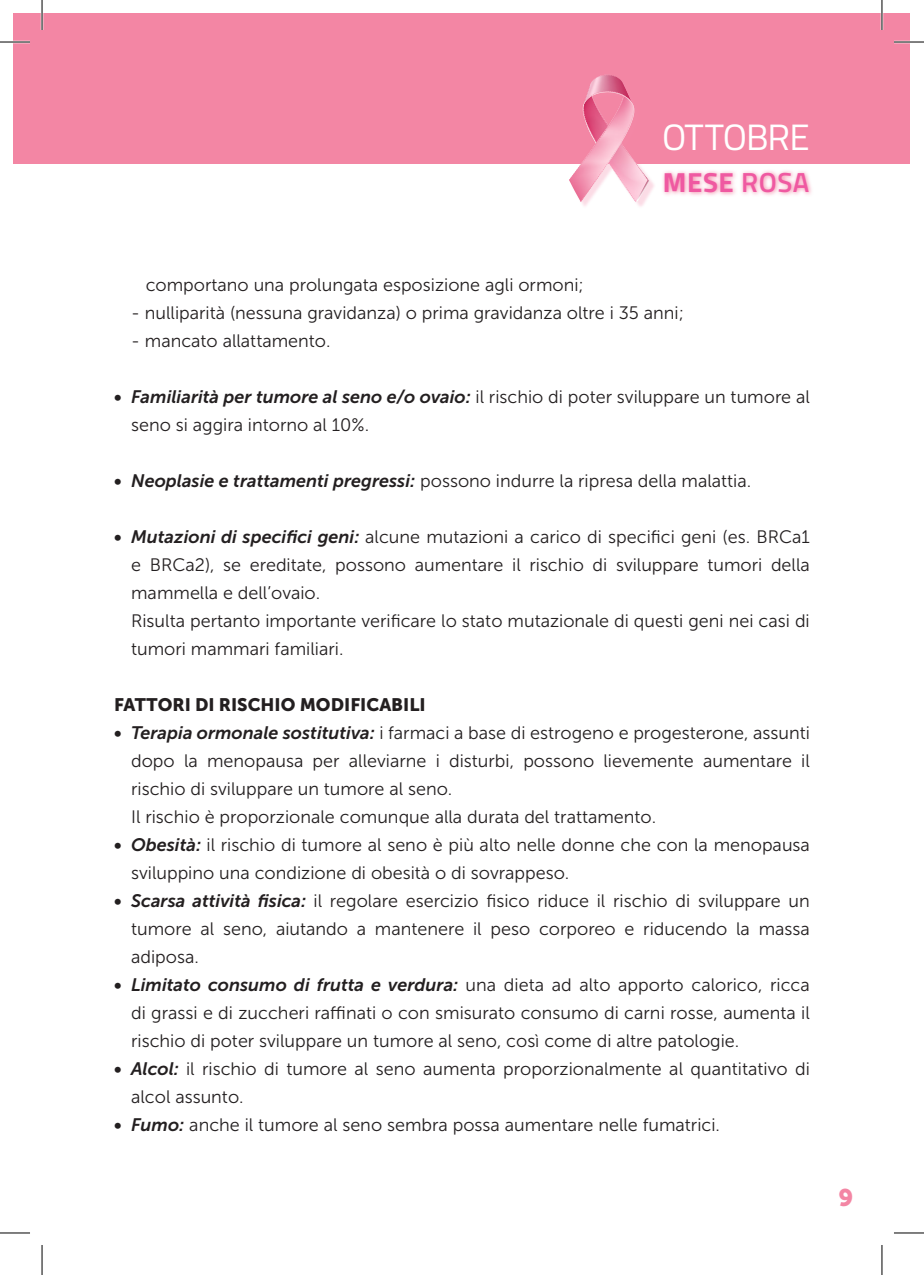
<style>
.page{position:relative;width:924px;height:1275px;background:#fff}
.page>*{position:absolute;margin:0;border:0;box-sizing:border-box;transform-origin:0 0}
.t1{font:36.6px "Titillium";letter-spacing:-.035em;color:#fff}
.t2{font:700 27.6px "Titillium";color:#ef59a1}
.t3{font:24px "Museo Sans 900";color:#f386a4}
.t4{font:18px/28px "Museo Sans 300";color:#231f20}
.t5{font:18px "Museo Sans 900";color:#231f20}
.s1{font-weight:600}
.s2{font-family:"Museo Sans 700";font-style:italic}
</style>
<div class="page">
<div style="left:14px;top:14px;width:895px;height:150px;background:#f386a4"></div>
<div style="left:570px;top:76px;width:85px;height:132px;background:#f38aaa;opacity:.3"></div>
<img style="left:647px;top:91px;width:2px;height:111px">
<svg style="left:569px;top:75px;width:78px;height:127px"></svg>
<svg style="left:663px;top:170px;width:149px;height:26px"></svg>
<hr style="left:0;top:41px;width:30px;height:2px;background:#fff">
<hr style="left:893px;top:41px;width:30px;height:2px;background:#fff">
<hr style="left:41px;top:0;width:2px;height:30px;background:#fff">
<hr style="left:880px;top:0;width:2px;height:30px;background:#fff">
<hr style="left:0;top:42px;width:30px;height:1px;background:#000">
<hr style="left:893px;top:42px;width:30px;height:1px;background:#000">
<hr style="left:0;top:1232px;width:30px;height:1px;background:#000">
<hr style="left:893px;top:1232px;width:30px;height:1px;background:#000">
<hr style="left:42px;top:0;width:1px;height:30px;background:#000">
<hr style="left:42px;top:1245px;width:1px;height:30px;background:#000">
<hr style="left:881px;top:0;width:1px;height:30px;background:#000">
<hr style="left:881px;top:1245px;width:1px;height:30px;background:#000">
<p class="t1" style="left:662px;top:111px;width:149px">OTTOBRE</p>
<p class="t2" style="left:662px;top:161px;width:148px">MESE <span class="s1">ROSA</span></p>
<p class="t4" style="left:146px;top:271px;width:439px">comportano una prolungata esposizione agli ormoni;</p>
<p class="t4" style="left:131px;top:299px;width:554px">- nulliparità (nessuna gravidanza) o prima gravidanza oltre i 35 anni;</p>
<p class="t4" style="left:131px;top:327px;width:201px">- mancato allattamento.</p>
<p class="t4" style="left:131px;top:383px;width:680px;text-indent:-17px"><span class="s2">• Familiarità per tumore al seno e/o ovaio:</span> il rischio di poter sviluppare un tumore al seno si aggira intorno al 10%.</p>
<p class="t4" style="left:114px;top:467px;width:638px"><span class="s2">• Neoplasie e trattamenti pregressi:</span> possono indurre la ripresa della malattia.</p>
<p class="t4" style="left:131px;top:523px;width:680px;text-align:justify;text-indent:-17px"><span class="s2">• Mutazioni di specifici geni:</span> alcune mutazioni a carico di specifici geni (es. BRCa1 e BRCa2), se ereditate, possono aumentare il rischio di sviluppare tumori della mammella e dell’ovaio.</p>
<p class="t4" style="left:131px;top:607px;width:679px">Risulta pertanto importante verificare lo stato mutazionale di questi geni nei casi di tumori mammari familiari.</p>
<p class="t5" style="left:114px;top:694px;width:313px">FATTORI DI RISCHIO MODIFICABILI</p>
<p class="t4" style="left:131px;top:719px;width:680px;text-align:justify;text-indent:-17px"><span class="s2">• Terapia ormonale sostitutiva:</span> i farmaci a base di estrogeno e progesterone, assunti dopo la menopausa per alleviarne i disturbi, possono lievemente aumentare il rischio di sviluppare un tumore al seno.</p>
<p class="t4" style="left:131px;top:803px;width:526px">Il rischio è proporzionale comunque alla durata del trattamento.</p>
<p class="t4" style="left:131px;top:831px;width:680px;text-indent:-17px"><span class="s2">• Obesità:</span> il rischio di tumore al seno è più alto nelle donne che con la menopausa sviluppino una condizione di obesità o di sovrappeso.</p>
<p class="t4" style="left:131px;top:887px;width:680px;text-align:justify;text-indent:-17px"><span class="s2">• Scarsa attività fisica:</span> il regolare esercizio fisico riduce il rischio di sviluppare un tumore al seno, aiutando a mantenere il peso corporeo e riducendo la massa adiposa.</p>
<p class="t4" style="left:131px;top:971px;width:680px;text-align:justify;text-indent:-17px"><span class="s2">• Limitato consumo di frutta e verdura:</span> una dieta ad alto apporto calorico, ricca di grassi e di zuccheri raffinati o con smisurato consumo di carni rosse, aumenta il rischio di poter sviluppare un tumore al seno, così come di altre patologie.</p>
<p class="t4" style="left:131px;top:1055px;width:680px;text-indent:-17px"><span class="s2">• Alcol:</span> il rischio di tumore al seno aumenta proporzionalmente al quantitativo di alcol assunto.</p>
<p class="t4" style="left:114px;top:1111px;width:607px"><span class="s2">• Fumo:</span> anche il tumore al seno sembra possa aumentare nelle fumatrici.</p>
<p class="t3" style="left:838px;top:1184px;width:16px">9</p>
</div>
